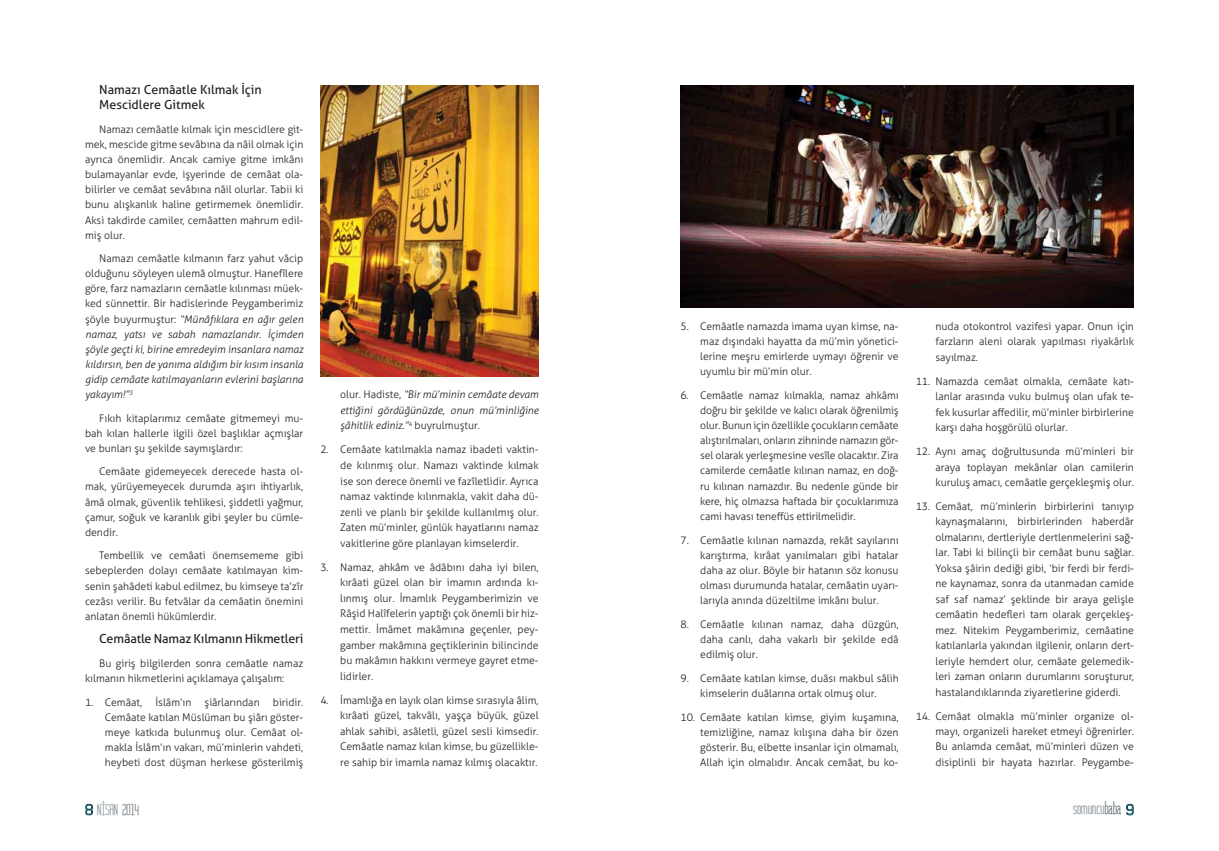
<style>
.page{position:relative;width:1219px;height:851px;background:#fff}
.page>*{position:absolute;margin:0;border:0;box-sizing:border-box;transform-origin:0 0}
.t1{font:16px "Peter Pierre";color:#88939a}
.t2{font:14px "Peter Pierre";color:#88939a}
.t3{font:12.5px/15.1px "Aller";color:#231f20}
.t4{font:300 10.5px/15.1px "Aller";color:#231f20;text-align:justify}
.t5{font:italic 300 10.5px/15.1px "Aller";color:#231f20;text-align:justify}
.s1{font-style:normal}
.s2{font-family:"Mister Giacco";font-weight:300;font-size:16px;color:#0d92b4}
.s3{color:#68737a}
.s4{font-family:"Mister Giacco";font-weight:300;color:#0d92b4}
</style>
<div class="page">
<img style="left:320px;top:85px;width:219px;height:291px">
<img style="left:680px;top:85px;width:454px;height:223px">
<svg style="left:85px;top:803px;width:8px;height:12px"></svg>
<svg style="left:1126px;top:803px;width:8px;height:12px"></svg>
<p class="t3" style="left:99px;top:82px;width:164px">Namazı Cemâatle Kılmak İçin<br>Mescidlere Gitmek</p>
<p class="t4" style="left:85px;top:122px;width:220px;text-indent:14px">Namazı cemâatle kılmak için mescidlere git&shy;mek, mescide gitme sevâbına da nâil olmak için ayrıca önemlidir. Ancak camiye gitme imkânı bulamayanlar evde, işyerinde de cemâat ola&shy;bilirler ve cemâat sevâbına nâil olurlar. Tabii ki bunu alışkanlık haline getirmemek önemlidir.<br>Aksi takdirde camiler, cemâatten mahrum edil&shy;miş olur.</p>
<p class="t5" style="left:85px;top:251px;width:220px;text-indent:14px"><span class="s1">Namazı cemâatle kılmanın farz yahut vâcip olduğunu söyleyen ulemâ olmuştur. Hanefîlere göre, farz namazların cemâatle kılınması müek&shy;ked sünnettir. Bir hadislerinde Peygamberimiz şöyle buyurmuştur:</span> “Münâfıklara en ağır gelen namaz, yatsı ve sabah namazlarıdır. İçimden şöyle geçti ki, birine emredeyim insanlara namaz kıldırsın, ben de yanıma aldığım bir kısım insanla gidip cemâate katılmayanların evlerini başlarına yakayım!”<sup>3</sup></p>
<p class="t4" style="left:85px;top:410px;width:220px;text-indent:14px">Fıkıh kitaplarımız cemâate gitmemeyi mu&shy;bah kılan hallerle ilgili özel başlıklar açmışlar ve bunları şu şekilde saymışlardır:</p>
<p class="t4" style="left:85px;top:464px;width:220px;text-indent:14px">Cemâate gidemeyecek derecede hasta ol&shy;mak, yürüyemeyecek durumda aşırı ihtiyarlık, âmâ olmak, güvenlik tehlikesi, şiddetli yağmur, çamur, soğuk ve karanlık gibi şeyler bu cümle&shy;dendir.</p>
<p class="t4" style="left:85px;top:548px;width:220px;text-indent:14px">Tembellik ve cemâati önemsememe gibi sebeplerden dolayı cemâate katılmayan kim&shy;senin şahâdeti kabul edilmez, bu kimseye ta’zîr cezâsı verilir. Bu fetvâlar da cemâatin önemini anlatan önemli hükümlerdir.</p>
<p class="t3" style="left:99px;top:631px;width:206px">Cemâatle Namaz Kılmanın Hikmetleri</p>
<p class="t4" style="left:85px;top:655px;width:220px;text-indent:14px">Bu giriş bilgilerden sonra cemâatle namaz kılmanın hikmetlerini açıklamaya çalışalım:</p>
<p class="t4" style="left:85px;top:694px;width:59px">1. Cemâat,</p>
<p class="t4" style="left:155px;top:694px;width:37px">İslâm’ın</p>
<p class="t4" style="left:205px;top:694px;width:57px">şiârlarından</p>
<p class="t4" style="left:105px;top:694px;width:200px;text-indent:168px">biridir.<br>Cemâate katılan Müslüman bu şiârı göster&shy;meye katkıda bulunmuş olur. Cemâat ol&shy;makla İslâm’ın vakarı, mü’minlerin vahdeti, heybeti dost düşman herkese gösterilmiş</p>
<p class="t5" style="left:340px;top:387px;width:200px;line-height:15.5px"><span class="s1">olur. Hadiste,</span> “Bir mü’minin cemâate devam ettiğini gördüğünüzde, onun mü’minliğine şâhitlik ediniz.”<sup>4</sup> <span class="s1">buyrulmuştur.</span></p>
<p class="t4" style="left:340px;top:442px;width:200px;line-height:15.5px;text-indent:-20px">2. Cemâate katılmakla namaz ibadeti vaktin&shy;de kılınmış olur. Namazı vaktinde kılmak ise son derece önemli ve fazîletlidir. Ayrıca namaz vaktinde kılınmakla, vakit daha dü&shy;zenli ve planlı bir şekilde kullanılmış olur.<br>Zaten mü’minler, günlük hayatlarını namaz vakitlerine göre planlayan kimselerdir.</p>
<p class="t4" style="left:340px;top:559px;width:200px;line-height:15.5px;text-indent:-20px">3. Namaz, ahkâm ve âdâbını daha iyi bilen, kırâati güzel olan bir imamın ardında kı&shy;lınmış olur. İmamlık Peygamberimizin ve Râşid Halîfelerin yaptığı çok önemli bir hiz&shy;mettir. İmâmet makâmına geçenler, pey&shy;gamber makâmına geçtiklerinin bilincinde bu makâmın hakkını vermeye gayret etme&shy;lidirler.</p>
<p class="t4" style="left:340px;top:692px;width:200px;line-height:15.5px;text-indent:-20px">4. İmamlığa en layık olan kimse sırasıyla âlim, kırâati güzel, takvâlı, yaşça büyük, güzel ahlak sahibi, asâletli, güzel sesli kimsedir.<br>Cemâatle namaz kılan kimse, bu güzellikle&shy;re sahip bir imamla namaz kılmış olacaktır.</p>
<p class="t4" style="left:700px;top:318px;width:200px;text-indent:-20px">5. Cemâatle namazda imama uyan kimse, na&shy;maz dışındaki hayatta da mü’min yönetici&shy;lerine meşru emirlerde uymayı öğrenir ve uyumlu bir mü’min olur.</p>
<p class="t4" style="left:700px;top:387px;width:200px;text-indent:-20px">6. Cemâatle namaz kılmakla, namaz ahkâmı doğru bir şekilde ve kalıcı olarak öğrenilmiş olur. Bunun için özellikle çocukların cemâate alıştırılmaları, onların zihninde namazın gör&shy;sel olarak yerleşmesine vesîle olacaktır. Zira camilerde cemâatle kılınan namaz, en doğ&shy;ru kılınan namazdır. Bu nedenle günde bir kere, hiç olmazsa haftada bir çocuklarımıza cami havası teneffüs ettirilmelidir.</p>
<p class="t4" style="left:700px;top:532px;width:200px;text-indent:-20px">7. Cemâatle kılınan namazda, rekât sayılarını karıştırma, kırâat yanılmaları gibi hatalar daha az olur. Böyle bir hatanın söz konusu olması durumunda hatalar, cemâatin uyarı&shy;larıyla anında düzeltilme imkânı bulur.</p>
<p class="t4" style="left:700px;top:616px;width:200px;text-indent:-20px">8. Cemâatle kılınan namaz, daha düzgün, daha canlı, daha vakarlı bir şekilde edâ edilmiş olur.</p>
<p class="t4" style="left:680px;top:670px;width:220px;text-align:center">9. Cemâate katılan kimse, duâsı makbul sâlih kimselerin duâlarına ortak olmuş olur.</p>
<p class="t4" style="left:700px;top:709px;width:200px;text-indent:-20px">10. Cemâate katılan kimse, giyim kuşamına, temizliğine, namaz kılışına daha bir özen gösterir. Bu, elbette insanlar için olmamalı, Allah için olmalıdır. Ancak cemâat, bu ko-</p>
<p class="t4" style="left:935px;top:318px;width:200px;line-height:15.5px">nuda otokontrol vazifesi yapar. Onun için farzların aleni olarak yapılması riyakârlık sayılmaz.</p>
<p class="t4" style="left:935px;top:373px;width:200px;line-height:15.5px;text-indent:-20px">11. Namazda cemâat olmakla, cemâate katı&shy;lanlar arasında vuku bulmuş olan ufak te&shy;fek kusurlar affedilir, mü’minler birbirlerine karşı daha hoşgörülü olurlar.</p>
<p class="t4" style="left:935px;top:443px;width:200px;line-height:15.5px;text-indent:-20px">12. Aynı amaç doğrultusunda mü’minleri bir araya toplayan mekânlar olan camilerin kuruluş amacı, cemâatle gerçekleşmiş olur.</p>
<p class="t4" style="left:935px;top:498px;width:200px;line-height:15.5px;text-indent:-20px">13. Cemâat, mü’minlerin birbirlerini tanıyıp kaynaşmalarını, birbirlerinden haberdâr olmalarını, dertleriyle dertlenmelerini sağ&shy;lar. Tabi ki bilinçli bir cemâat bunu sağlar.<br>Yoksa şâirin dediği gibi, ‘bir ferdi bir ferdi&shy;ne kaynamaz, sonra da utanmadan camide saf saf namaz’ şeklinde bir araya gelişle cemâatin hedefleri tam olarak gerçekleş&shy;mez. Nitekim Peygamberimiz, cemâatine katılanlarla yakından ilgilenir, onların dert&shy;leriyle hemdert olur, cemâate gelemedik&shy;leri zaman onların durumlarını soruşturur, hastalandıklarında ziyaretlerine giderdi.</p>
<p class="t4" style="left:935px;top:708px;width:200px;line-height:15.5px;text-indent:-20px">14. Cemâat olmakla mü’minler organize ol&shy;mayı, organizeli hareket etmeyi öğrenirler.<br>Bu anlamda cemâat, mü’minleri düzen ve disiplinli bir hayata hazırlar. Peygambe-</p>
<h2 class="t2" style="left:85px;top:800px;width:56px"><span class="s2">8</span> NİSAN <span class="s3">2014</span></h2>
<h1 class="t1" style="left:1073px;top:797px;width:63px">somuncu<span class="s3">baba</span> <span class="s4">9</span></h1>
</div>
